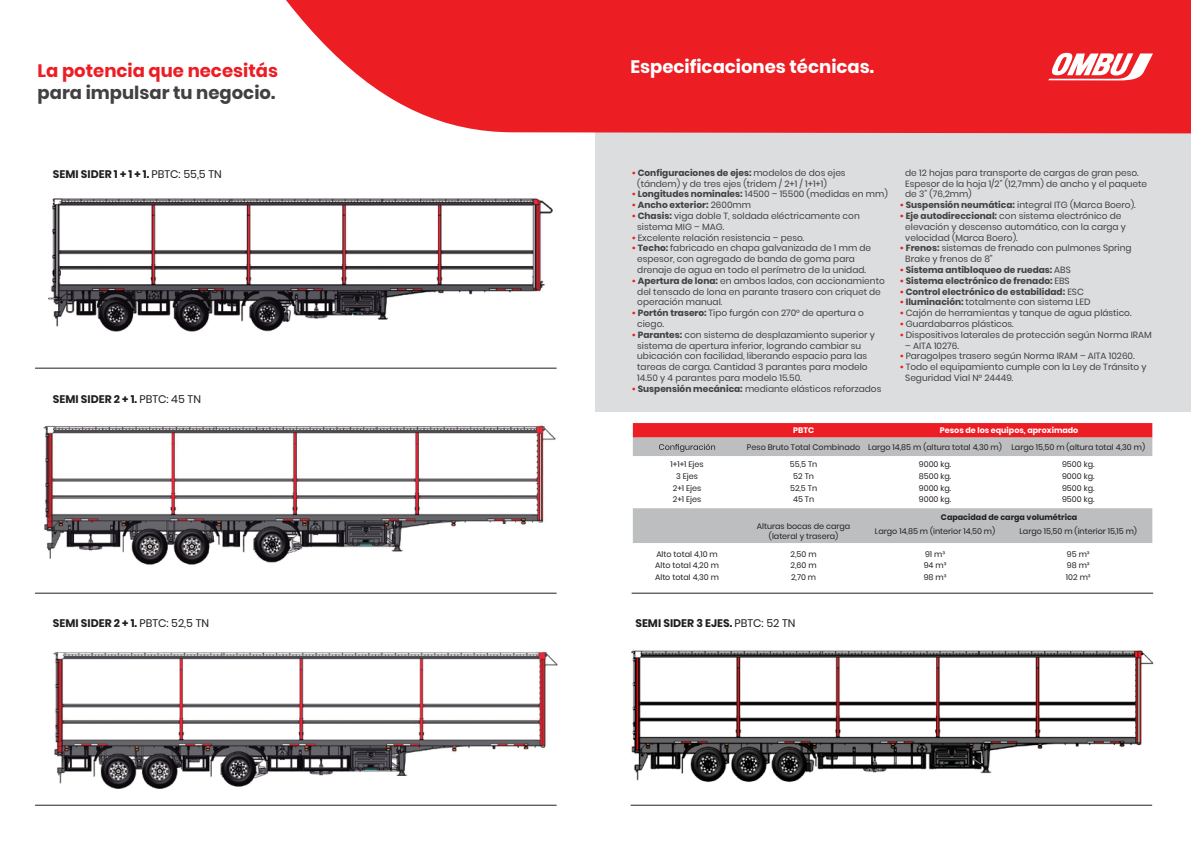
<style>
.page{position:relative;width:1191px;height:842px;background:#fff}
.page>*{position:absolute;margin:0;border:0;box-sizing:border-box;transform-origin:0 0}
.t1{font:700 18px "Poppins";color:#fff}
.t2{font:700 18px "Poppins";color:#ed1d24}
.t3{font:700 18px "Poppins";color:#414042}
.t4{font:700 11px "Poppins";color:#231f20}
.t5{font:9px/10.8px "Poppins";color:#414042}
.t6{font:700 9px "Poppins";color:#414042}
.t7{font:8px/9.6px "Poppins";color:#231f20;text-align:center}
.t8{font:700 8px "Poppins";color:#fff}
.t9{font:700 8px "Poppins";color:#231f20}
.s1{font-weight:400}
.s2{font-weight:700;color:#ed1d24}
.s3{font-weight:700}
.s4{color:#ed1d24}
</style>
<div class="page">
<div style="left:596px;top:127px;width:595px;height:284px;background:#dcddde"></div>
<svg style="left:286px;top:0;width:905px;height:134px;background:#ee3037"></svg>
<svg style="left:1048px;top:53px;width:105px;height:27px"></svg>
<img style="left:48px;top:198px;width:505px;height:134px">
<hr style="left:35px;top:368px;width:521px;height:1px;background:#231f20">
<img style="left:43px;top:423px;width:513px;height:142px">
<hr style="left:35px;top:593px;width:521px;height:1px;background:#231f20">
<hr style="left:631px;top:593px;width:522px;height:1px;background:#231f20">
<img style="left:36px;top:651px;width:522px;height:155px">
<img style="left:631px;top:650px;width:523px;height:133px">
<hr style="left:35px;top:805px;width:521px;height:1px;background:#231f20">
<hr style="left:630px;top:805px;width:522px;height:1px;background:#231f20">
<div style="left:633px;top:508px;width:519px;height:35px;background:#bcbec0"></div>
<svg style="left:633px;top:423px;width:519px;height:33px;background:#d0777b"></svg>
<h1 class="t2" style="left:38px;top:61px;width:242px">La potencia que necesitás</h1>
<h1 class="t3" style="left:38px;top:82px;width:239px">para impulsar tu negocio.</h1>
<p class="t4" style="left:53px;top:168px;width:170px">SEMI SIDER 1 + 1 + 1. <span class="s1">PBTC: 55,5 TN</span></p>
<p class="t4" style="left:53px;top:393px;width:150px">SEMI SIDER 2 + 1. <span class="s1">PBTC: 45 TN</span></p>
<h1 class="t1" style="left:630px;top:56px;width:245px">Especificaciones técnicas.</h1>
<p class="t5" style="left:637px;top:167px;width:210px;text-indent:-5px"><span class="s2">•</span> <span class="s3">Configuraciones de ejes:</span> modelos de dos ejes (tándem) y de tres ejes (tridem / 2+1 / 1+1+1)</p>
<p class="t5" style="left:632px;top:189px;width:257px"><span class="s2">•</span> <span class="s3">Longitudes nominales:</span> 14500 – 15500 (medidas en mm)</p>
<p class="t6" style="left:632px;top:200px;width:121px"><span class="s4">•</span> Ancho exterior: <span class="s1">2600mm</span></p>
<p class="t5" style="left:637px;top:210px;width:224px;text-indent:-5px"><span class="s2">•</span> <span class="s3">Chasis:</span> viga doble T, soldada eléctricamente con sistema MIG – MAG.</p>
<p class="t5" style="left:632px;top:232px;width:174px"><span class="s2">•</span> Excelente relación resistencia – peso.</p>
<p class="t5" style="left:637px;top:243px;width:235px;text-indent:-5px"><span class="s2">•</span> <span class="s3">Techo:</span> fabricado en chapa galvanizada de 1 mm de espesor, con agregado de banda de goma para drenaje de agua en todo el perímetro de la unidad.</p>
<p class="t5" style="left:637px;top:275px;width:249px;text-indent:-5px"><span class="s2">•</span> <span class="s3">Apertura de lona:</span> en ambos lados, con accionamiento del tensado de lona en parante trasero con criquet de operación manual.</p>
<p class="t5" style="left:637px;top:308px;width:228px;text-indent:-5px"><span class="s2">•</span> <span class="s3">Portón trasero:</span> Tipo furgón con 270° de apertura o ciego.</p>
<p class="t5" style="left:637px;top:329px;width:239px;text-indent:-5px"><span class="s2">•</span> <span class="s3">Parantes:</span> con sistema de desplazamiento superior y sistema de apertura inferior, logrando cambiar su ubicación con facilidad, liberando espacio para las tareas de carga. Cantidad 3 parantes para modelo 14.50 y 4 parantes para modelo 15.50.</p>
<p class="t5" style="left:632px;top:383px;width:251px"><span class="s2">•</span> <span class="s3">Suspensión mecánica:</span> mediante elásticos reforzados</p>
<p class="t5" style="left:905px;top:167px;width:243px">de 12 hojas para transporte de cargas de gran peso.<br>Espesor de la hoja 1/2” (12,7mm) de ancho y el paquete de 3” (76,2mm)</p>
<p class="t5" style="left:899px;top:200px;width:237px"><span class="s2">•</span> <span class="s3">Suspensión neumática:</span> integral ITG (Marca Boero).</p>
<p class="t5" style="left:905px;top:210px;width:222px;text-indent:-5px"><span class="s2">•</span> <span class="s3">Eje autodireccional:</span> con sistema electrónico de elevación y descenso automático, con la carga y velocidad (Marca Boero).</p>
<p class="t5" style="left:905px;top:243px;width:228px;text-indent:-5px"><span class="s2">•</span> <span class="s3">Frenos:</span> sistemas de frenado con pulmones Spring<br>Brake y frenos de 8”</p>
<p class="t6" style="left:899px;top:265px;width:172px"><span class="s4">•</span> Sistema antibloqueo de ruedas: <span class="s1">ABS</span></p>
<p class="t6" style="left:899px;top:275px;width:171px"><span class="s4">•</span> Sistema electrónico de frenado: <span class="s1">EBS</span></p>
<p class="t6" style="left:899px;top:286px;width:186px"><span class="s4">•</span> Control electrónico de estabilidad: <span class="s1">ESC</span></p>
<p class="t5" style="left:899px;top:297px;width:192px"><span class="s2">•</span> <span class="s3">Iluminación:</span> totalmente con sistema LED</p>
<p class="t5" style="left:899px;top:308px;width:233px"><span class="s2">•</span> Cajón de herramientas y tanque de agua plástico.</p>
<p class="t5" style="left:899px;top:318px;width:116px"><span class="s2">•</span> Guardabarros plásticos.</p>
<p class="t5" style="left:899px;top:329px;width:253px"><span class="s2">•</span> Dispositivos laterales de protección según Norma IRAM</p>
<p class="t5" style="left:905px;top:340px;width:55px">– AITA 10276.</p>
<p class="t5" style="left:899px;top:351px;width:236px"><span class="s2">•</span> Paragolpes trasero según Norma IRAM – AITA 10260.</p>
<p class="t5" style="left:905px;top:362px;width:243px;text-indent:-5px"><span class="s2">•</span> Todo el equipamiento cumple con la Ley de Tránsito y<br>Seguridad Vial N° 24449.</p>
<p class="t8" style="left:793px;top:425px;width:22px">PBTC</p>
<p class="t8" style="left:940px;top:425px;width:140px">Pesos de los equipos, aproximado</p>
<p class="t7" style="left:747px;top:442px;width:399px">Peso Bruto Total Combinado Largo 14,85 m (altura total 4,30 m) Largo 15,50 m (altura total 4,30 m)</p>
<p class="t7" style="left:670px;top:459px;width:35px">1+1+1 Ejes</p>
<p class="t7" style="left:790px;top:459px;width:29px">55,5 Tn</p>
<p class="t7" style="left:919px;top:459px;width:34px">9000 kg.</p>
<p class="t7" style="left:1062px;top:459px;width:34px">9500 kg.</p>
<p class="t7" style="left:676px;top:471px;width:23px">3 Ejes</p>
<p class="t7" style="left:793px;top:471px;width:22px">52 Tn</p>
<p class="t7" style="left:919px;top:471px;width:34px">8500 kg.</p>
<p class="t7" style="left:1062px;top:471px;width:34px">9000 kg.</p>
<p class="t7" style="left:673px;top:483px;width:30px">2+1 Ejes</p>
<p class="t7" style="left:790px;top:483px;width:29px">52,5 Tn</p>
<p class="t7" style="left:919px;top:483px;width:34px">9000 kg.</p>
<p class="t7" style="left:1062px;top:483px;width:34px">9500 kg.</p>
<p class="t7" style="left:673px;top:495px;width:30px">2+1 Ejes</p>
<p class="t7" style="left:793px;top:495px;width:23px">45 Tn</p>
<p class="t7" style="left:919px;top:495px;width:34px">9000 kg.</p>
<p class="t7" style="left:1062px;top:495px;width:34px">9500 kg.</p>
<p class="t9" style="left:941px;top:513px;width:138px">Capacidad de carga volumétrica</p>
<p class="t7" style="left:757px;top:521px;width:95px">Alturas bocas de carga (lateral y trasera)</p>
<p class="t7" style="left:875px;top:526px;width:122px">Largo 14,85 m (interior 14,50 m)</p>
<p class="t7" style="left:1019px;top:526px;width:119px">Largo 15,50 m (interior 15,15 m)</p>
<p class="t7" style="left:656px;top:549px;width:63px">Alto total 4,10 m</p>
<p class="t7" style="left:790px;top:549px;width:27px">2,50 m</p>
<p class="t7" style="left:925px;top:549px;width:22px">91 m³</p>
<p class="t7" style="left:1067px;top:549px;width:24px">95 m³</p>
<p class="t7" style="left:655px;top:561px;width:65px">Alto total 4,20 m</p>
<p class="t7" style="left:790px;top:561px;width:28px">2,60 m</p>
<p class="t7" style="left:923px;top:561px;width:24px">94 m³</p>
<p class="t7" style="left:1066px;top:561px;width:24px">98 m³</p>
<p class="t7" style="left:655px;top:573px;width:65px">Alto total 4,30 m</p>
<p class="t7" style="left:791px;top:573px;width:27px">2,70 m</p>
<p class="t7" style="left:923px;top:573px;width:24px">98 m³</p>
<p class="t7" style="left:1066px;top:573px;width:26px">102 m³</p>
<p class="t4" style="left:53px;top:617px;width:158px">SEMI SIDER 2 + 1. <span class="s1">PBTC: 52,5 TN</span></p>
<p class="t4" style="left:635px;top:617px;width:162px">SEMI SIDER 3 EJES. <span class="s1">PBTC: 52 TN</span></p>
</div>
